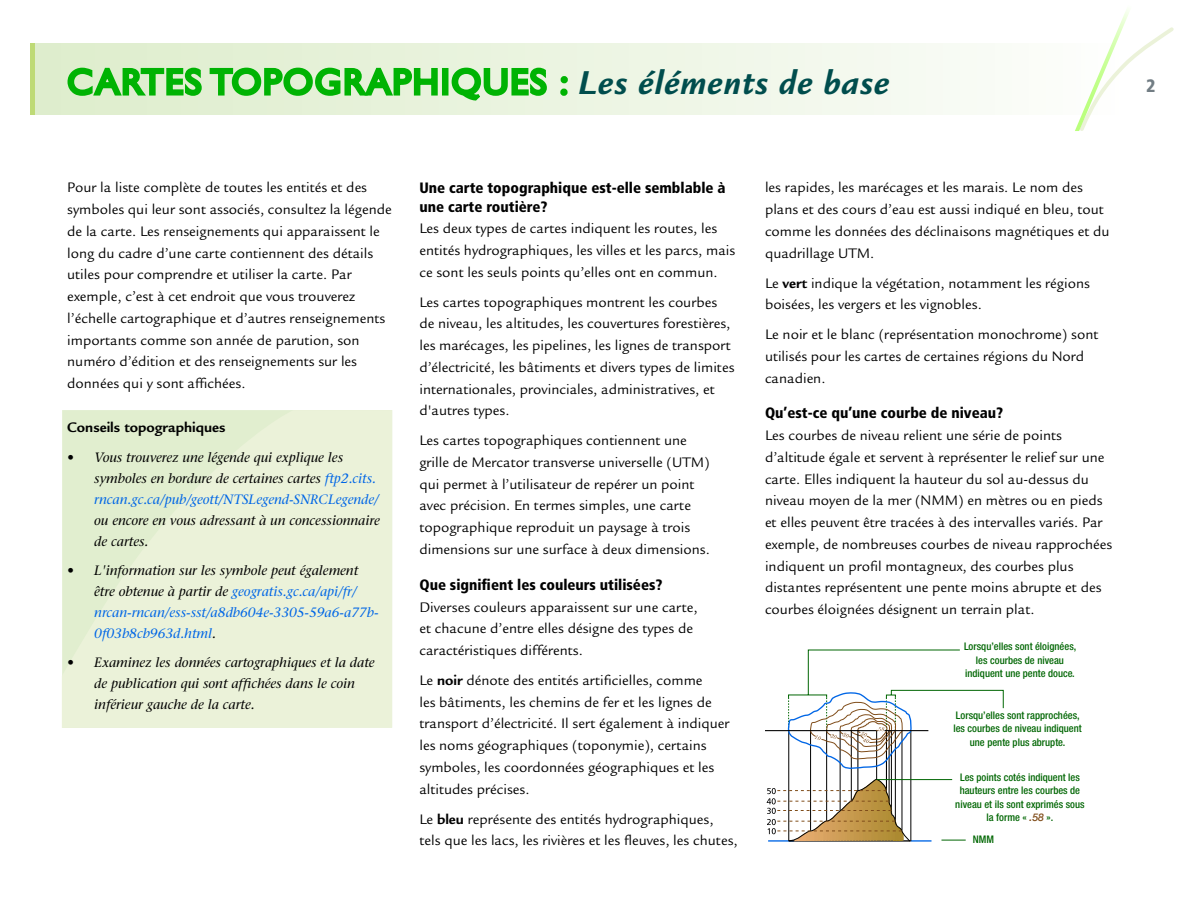
<style>
.page{position:relative;width:1188px;height:918px;background:#fff}
.page>*{position:absolute;margin:0;border:0;box-sizing:border-box;transform-origin:0 0}
.t1{font:36px "Gill Sans";letter-spacing:.05em;color:#00b303}
.t2{font:900 condensed 18px "Frutiger";color:#727d84}
.t3{font:15px/21.8px "Legacy Sans";color:#000}
.t4{font:900 condensed 15px/18.8px "Frutiger";color:#000}
.t5{font:700 15px "Legacy Sans";color:#000}
.t6{font:italic 13.5px/21px "Stone Serif";color:#000}
.t7{font:italic 13.5px/21px "Stone Serif";color:#0066e6}
.t8{font:500 condensed 10.5px/13.5px "Helvetica Neue";color:#006603;text-align:center}
.s1{font-family:"Legacy Sans";font-weight:700;font-style:italic;color:#004d4d}
.s2{color:#0066e6}
.s3{color:#000}
.s4{font-weight:700}
.s5{font-style:italic;font-stretch:normal;color:#804d1a}
</style>
<div class="page">
<div style="left:31px;top:43px;width:1096px;height:72px;background:linear-gradient(to right,#ddecca,#fcfdfb)"></div>
<svg style="left:1075px;top:9px;width:99px;height:122px"></svg>
<svg style="left:66px;top:66px;width:373px;height:32px;background:#7ed477"></svg>
<div style="left:442px;top:68px;width:6px;height:28px;border:3px solid #00b303"></div>
<svg style="left:450px;top:66px;width:99px;height:36px;background:#85d780"></svg>
<svg style="left:558px;top:74px;width:12px;height:24px"></svg>
<svg style="left:62px;top:410px;width:330px;height:318px;background:#e8f1d6"></svg>
<hr style="left:911px;top:840px;width:21px;height:2px;background:#0066e6">
<hr style="left:788px;top:731px;width:1px;height:110px;background:#000">
<hr style="left:810px;top:731px;width:1px;height:100px;background:#000">
<hr style="left:876px;top:731px;width:1px;height:49px;background:#000">
<hr style="left:895px;top:731px;width:1px;height:91px;background:#000">
<hr style="left:826px;top:731px;width:1px;height:91px;background:#000">
<hr style="left:891px;top:731px;width:1px;height:80px;background:#000">
<hr style="left:840px;top:731px;width:1px;height:80px;background:#000">
<hr style="left:889px;top:731px;width:1px;height:70px;background:#000">
<hr style="left:851px;top:731px;width:1px;height:72px;background:#000">
<hr style="left:886px;top:731px;width:1px;height:60px;background:#000">
<hr style="left:857px;top:731px;width:1px;height:60px;background:#000">
<hr style="left:910px;top:731px;width:1px;height:110px;background:#000">
<hr style="left:902px;top:731px;width:1px;height:100px;background:#000">
<hr style="left:765px;top:730px;width:113px;height:1px;background:#000">
<svg style="left:767px;top:779px;width:144px;height:63px"></svg>
<svg style="left:787px;top:649px;width:217px;height:123px"></svg>
<hr style="left:877px;top:779px;width:75px;height:1px;background:#006603">
<svg style="left:941px;top:840px;width:25px;height:1px"></svg>
<h1 class="t1" style="left:67px;top:61px;width:824px">CARTES TOPOGRAPHIQUES : <span class="s1">Les éléments de base</span></h1>
<p class="t2" style="left:1146px;top:75px;width:11px">2</p>
<p class="t3" style="left:67px;top:177px;width:326px">Pour la liste complète de toutes les entités et des symboles qui leur sont associés, consultez la légende de la carte. Les renseignements qui apparaissent le long du cadre d’une carte contiennent des détails utiles pour comprendre et utiliser la carte. Par exemple, c’est à cet endroit que vous trouverez l’échelle cartographique et d’autres renseignements importants comme son année de parution, son numéro d’édition et des renseignements sur les données qui y sont affichées.</p>
<h3 class="t5" style="left:67px;top:418px;width:160px">Conseils topographiques</h3>
<p class="t6" style="left:94px;top:446px;width:287px;text-indent:-27px">• Vous trouverez une légende qui explique les symboles en bordure de certaines cartes <span class="s2">ftp2.cits. rncan.gc.ca/pub/geott/NTSLegend-SNRCLegende/ </span>ou encore en vous adressant à un concessionnaire de cartes.</p>
<p class="t7" style="left:94px;top:559px;width:286px;text-indent:-27px"><span class="s3">• L'information sur les symbole peut également être obtenue à partir de</span> geogratis.gc.ca/api/fr/ nrcan-rncan/ess-sst/a8db604e-3305-59a6-a77b-0f03b8cb963d.html<span class="s3">.</span></p>
<p class="t6" style="left:94px;top:652px;width:282px;text-indent:-27px">• Examinez les données cartographiques et la date de publication qui sont affichées dans le coin inférieur gauche de la carte.</p>
<h2 class="t4" style="left:419px;top:178px;width:308px">Une carte topographique est-elle semblable à une carte routière?</h2>
<p class="t3" style="left:419px;top:218px;width:317px">Les deux types de cartes indiquent les routes, les entités hydrographiques, les villes et les parcs, mais ce sont les seuls points qu’elles ont en commun.</p>
<p class="t3" style="left:419px;top:291px;width:317px">Les cartes topographiques montrent les courbes de niveau, les altitudes, les couvertures forestières, les marécages, les pipelines, les lignes de transport d’électricité, les bâtiments et divers types de limites internationales, provinciales, administratives, et d'autres types.</p>
<p class="t3" style="left:419px;top:430px;width:292px">Les cartes topographiques contiennent une grille de Mercator transverse universelle (UTM) qui permet à l’utilisateur de repérer un point avec précision. En termes simples, une carte topographique reproduit un paysage à trois dimensions sur une surface à deux dimensions.</p>
<h2 class="t4" style="left:419px;top:575px;width:245px">Que signifient les couleurs utilisées?</h2>
<p class="t3" style="left:419px;top:596px;width:280px">Diverses couleurs apparaissent sur une carte, et chacune d’entre elles désigne des types de caractéristiques différents.</p>
<p class="t3" style="left:419px;top:669px;width:312px">Le <span class="s4">noir</span> dénote des entités artificielles, comme<br>les bâtiments, les chemins de fer et les lignes de transport d’électricité. Il sert également à indiquer les noms géographiques (toponymie), certains symboles, les coordonnées géographiques et les altitudes précises.</p>
<p class="t3" style="left:419px;top:808px;width:320px">Le <span class="s4">bleu</span> représente des entités hydrographiques, tels que les lacs, les rivières et les fleuves, les chutes,</p>
<p class="t3" style="left:765px;top:177px;width:346px">les rapides, les marécages et les marais. Le nom des plans et des cours d’eau est aussi indiqué en bleu, tout comme les données des déclinaisons magnétiques et du quadrillage UTM.</p>
<p class="t3" style="left:765px;top:272px;width:326px">Le <span class="s4">vert</span> indique la végétation, notamment les régions boisées, les vergers et les vignobles.</p>
<p class="t3" style="left:765px;top:324px;width:335px">Le noir et le blanc (représentation monochrome) sont utilisés pour les cartes de certaines régions du Nord canadien.</p>
<h2 class="t4" style="left:765px;top:404px;width:240px">Qu’est-ce qu’une courbe de niveau?</h2>
<p class="t3" style="left:765px;top:425px;width:349px">Les courbes de niveau relient une série de points d’altitude égale et servent à représenter le relief sur une carte. Elles indiquent la hauteur du sol au-dessus du niveau moyen de la mer (NMM) en mètres ou en pieds et elles peuvent être tracées à des intervalles variés. Par exemple, de nombreuses courbes de niveau rapprochées indiquent un profil montagneux, des courbes plus distantes représentent une pente moins abrupte et des courbes éloignées désignent un terrain plat.</p>
<p class="t8" style="left:964px;top:640px;width:114px">Lorsqu’elles sont éloignées, les courbes de niveau indiquent une pente douce.</p>
<p class="t8" style="left:953px;top:708px;width:130px">Lorsqu’elles sont rapprochées, les courbes de niveau indiquent une pente plus abrupte.</p>
<p class="t8" style="left:955px;top:770px;width:131px">Les points cotés indiquent les hauteurs entre les courbes de niveau et ils sont exprimés sous la forme « <span class="s5">.58</span> ».</p>
<p class="t8" style="left:973px;top:833px;width:23px">NMM</p>
</div>
